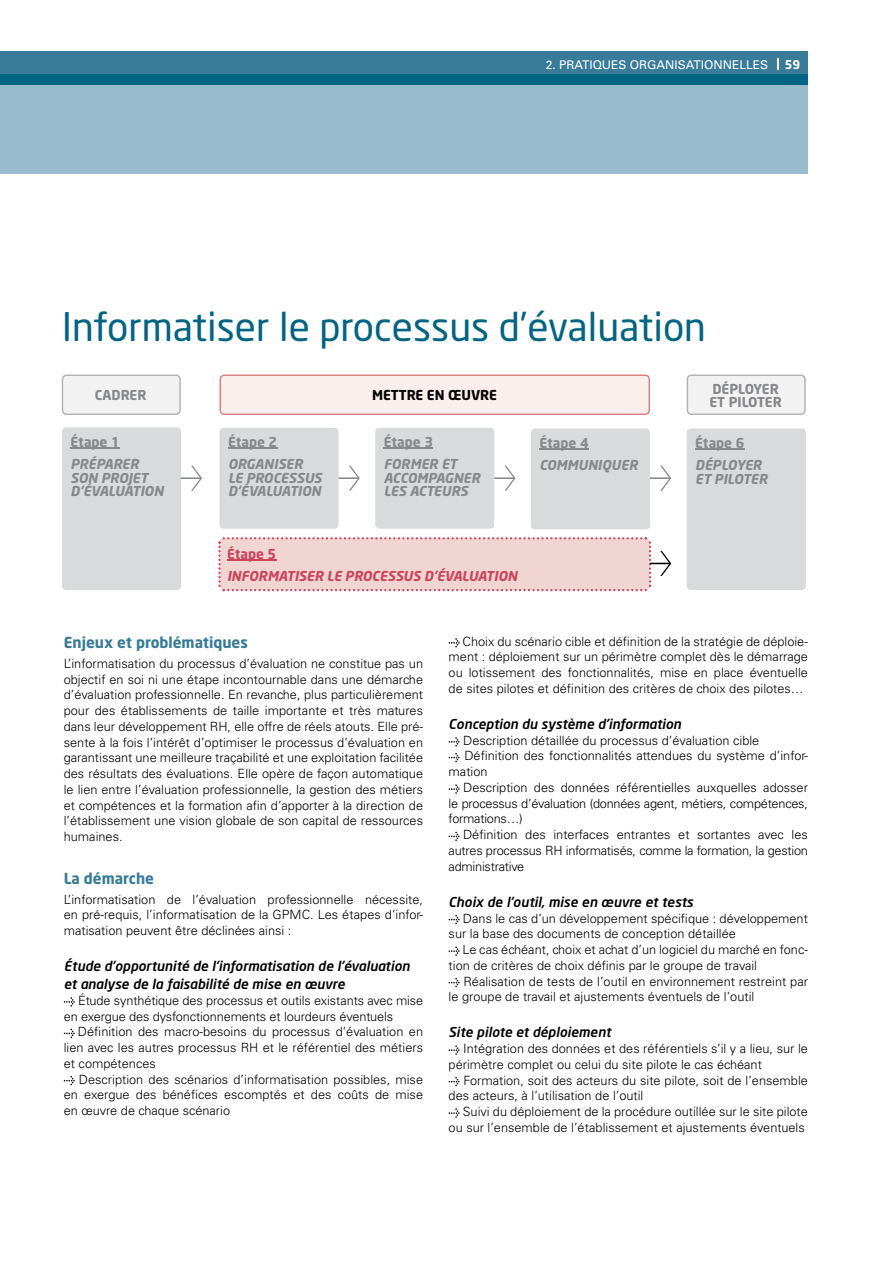
<style>
.page{position:relative;width:893px;height:1263px;background:#fff}
.page>*{position:absolute;margin:0;border:0;box-sizing:border-box;transform-origin:0 0}
.t1{font:39px "Neo Sans";color:#006482}
.t2{font:700 15px "Neo Sans";color:#387c99}
.t3{font:italic 500 13.5px/18px "Neo Sans";color:#000}
.t4{font:italic 700 13.5px/13.5px "Neo Sans";color:#87888a}
.t5{font:700 13.5px/13.5px "Neo Sans";color:#87888a}
.t6{font:italic 700 13.5px "Neo Sans";color:#ca465b}
.t7{font:700 13.5px "Neo Sans";color:#000}
.t8{font:700 13.5px "Neo Sans";color:#ca465b}
.t9{font:300 12.75px/15.8px "Univers";color:#000}
.t10{font:300 12.75px "Univers";letter-spacing:-.02em;color:#000}
.t11{font:12px "Univers LT";color:#fff}
.t12{font:700 12px "Neo Sans";color:#fff}
</style>
<div class="page">
<div style="left:0;top:51px;width:808px;height:24px;background:#387c99"></div>
<div style="left:0;top:76px;width:808px;height:97px;background:#9abacd"></div>
<div style="left:0;top:74px;width:808px;height:11px;background:#006482"></div>
<svg style="left:64px;top:997px;width:11px;height:9px"></svg>
<svg style="left:64px;top:1029px;width:11px;height:9px"></svg>
<svg style="left:64px;top:1076px;width:11px;height:9px"></svg>
<svg style="left:449px;top:638px;width:11px;height:9px"></svg>
<svg style="left:449px;top:737px;width:11px;height:9px"></svg>
<svg style="left:449px;top:753px;width:11px;height:9px"></svg>
<svg style="left:449px;top:784px;width:11px;height:10px"></svg>
<svg style="left:449px;top:832px;width:11px;height:9px"></svg>
<svg style="left:449px;top:915px;width:11px;height:9px"></svg>
<svg style="left:449px;top:946px;width:11px;height:10px"></svg>
<svg style="left:449px;top:978px;width:11px;height:9px"></svg>
<svg style="left:449px;top:1045px;width:11px;height:10px"></svg>
<svg style="left:449px;top:1077px;width:11px;height:9px"></svg>
<svg style="left:449px;top:1108px;width:11px;height:10px"></svg>
<svg style="left:778px;top:58px;width:1px;height:12px"></svg>
<div style="left:62px;top:427px;width:119px;height:163px;background:#d9dadb;border-radius:4px"></div>
<hr style="left:70px;top:447px;width:50px;height:2px;background:#87888a">
<svg style="left:62px;top:374px;width:119px;height:41px"></svg>
<svg style="left:181px;top:466px;width:21px;height:25px"></svg>
<div style="left:219px;top:428px;width:120px;height:101px;background:#d9dadb;border-radius:4px"></div>
<hr style="left:228px;top:448px;width:49px;height:1px;background:#87888a">
<div style="left:375px;top:428px;width:119px;height:101px;background:#d9dadb;border-radius:4px"></div>
<hr style="left:384px;top:448px;width:49px;height:1px;background:#87888a">
<div style="left:531px;top:428px;width:119px;height:101px;background:#d9dadb;border-radius:4px"></div>
<hr style="left:539px;top:449px;width:50px;height:1px;background:#87888a">
<div style="left:687px;top:428px;width:119px;height:162px;background:#d9dadb;border-radius:4px"></div>
<hr style="left:695px;top:449px;width:49px;height:1px;background:#87888a">
<svg style="left:687px;top:374px;width:119px;height:41px"></svg>
<svg style="left:219px;top:374px;width:431px;height:41px;background:#f7e6e5"></svg>
<svg style="left:339px;top:466px;width:21px;height:25px"></svg>
<svg style="left:218px;top:537px;width:453px;height:54px;background:#efd2d1"></svg>
<svg style="left:494px;top:466px;width:22px;height:25px"></svg>
<svg style="left:650px;top:466px;width:21px;height:25px"></svg>
<p class="t11" style="left:546px;top:59px;width:224px">2. PRATIQUES ORGANISATIONNELLES</p>
<p class="t12" style="left:785px;top:59px;width:17px">59</p>
<h1 class="t1" style="left:62px;top:309px;width:646px">Informatiser le processus d’évaluation</h1>
<p class="t5" style="left:95px;top:389px;width:53px">CADRER</p>
<p class="t5" style="left:70px;top:436px;width:51px">Étape 1</p>
<p class="t4" style="left:70px;top:458px;width:95px">PRÉPARER<br>SON PROJET<br>D’ÉVALUATION</p>
<p class="t5" style="left:228px;top:437px;width:51px">Étape 2</p>
<p class="t4" style="left:228px;top:458px;width:95px">ORGANISER<br>LE PROCESSUS<br>D’ÉVALUATION</p>
<p class="t7" style="left:372px;top:389px;width:126px">METTRE EN ŒUVRE</p>
<p class="t5" style="left:384px;top:437px;width:51px">Étape 3</p>
<p class="t4" style="left:384px;top:458px;width:98px">FORMER ET<br>ACCOMPAGNER<br>LES ACTEURS</p>
<p class="t8" style="left:227px;top:547px;width:51px">Étape 5</p>
<p class="t6" style="left:227px;top:569px;width:292px">INFORMATISER LE PROCESSUS D’ÉVALUATION</p>
<p class="t5" style="left:539px;top:437px;width:51px">Étape 4</p>
<p class="t4" style="left:539px;top:459px;width:100px">COMMUNIQUER</p>
<p class="t5" style="left:709px;top:383px;width:74px">DÉPLOYER<br>ET PILOTER</p>
<p class="t5" style="left:695px;top:437px;width:51px">Étape 6</p>
<p class="t4" style="left:695px;top:459px;width:74px">DÉPLOYER<br>ET PILOTER</p>
<p class="t2" style="left:64px;top:635px;width:186px">Enjeux et problématiques</p>
<p class="t9" style="left:64px;top:657px;width:361px;text-align:justify">L’informatisation du processus d’évaluation ne constitue pas un objectif en soi ni une étape incontournable dans une démarche d’évaluation professionnelle. En revanche, plus particulièrement pour des établissements de taille importante et très matures dans leur développement RH, elle offre de réels atouts. Elle pré&shy;sente à la fois l’intérêt d’optimiser le processus d’évaluation en garantissant une meilleure traçabilité et une exploitation facilitée des résultats des évaluations. Elle opère de façon automatique le lien entre l’évaluation professionnelle, la gestion des métiers et compétences et la formation afin d’apporter à la direction de l’établissement une vision globale de son capital de ressources humaines.</p>
<p class="t2" style="left:64px;top:871px;width:92px">La démarche</p>
<p class="t9" style="left:64px;top:892px;width:361px;text-align:justify">L’informatisation de l’évaluation professionnelle nécessite, en pré-requis, l’informatisation de la GPMC. Les étapes d’infor&shy;matisation peuvent être déclinées ainsi :</p>
<p class="t3" style="left:64px;top:958px;width:348px">Étude d’opportunité de l’informatisation de l’évaluation et analyse de la faisabilité de mise en œuvre</p>
<p class="t9" style="left:64px;top:993px;width:361px;text-indent:14px">Étude synthétique des processus et outils existants avec mise en exergue des dysfonctionnements et lourdeurs éventuels</p>
<p class="t9" style="left:64px;top:1025px;width:361px;text-align:justify;text-indent:14px">Définition des macro-besoins du processus d’évaluation en lien avec les autres processus RH et le référentiel des métiers et compétences</p>
<p class="t9" style="left:64px;top:1072px;width:361px;text-align:justify;text-indent:15px">Description des scénarios d’informatisation possibles, mise en exergue des bénéfices escomptés et des coûts de mise en œuvre de chaque scénario</p>
<p class="t9" style="left:449px;top:634px;width:361px;text-align:justify;text-indent:14px">Choix du scénario cible et définition de la stratégie de déploie&shy;ment : déploiement sur un périmètre complet dès le démarrage ou lotissement des fonctionnalités, mise en place éventuelle de sites pilotes et définition des critères de choix des pilotes…</p>
<p class="t3" style="left:449px;top:716px;width:234px">Conception du système d’information</p>
<p class="t9" style="left:463px;top:733px;width:298px">Description détaillée du processus d’évaluation cible</p>
<p class="t9" style="left:464px;top:749px;width:345px">Définition des fonctionnalités attendues du système d’infor-</p>
<p class="t9" style="left:449px;top:765px;width:40px">mation</p>
<p class="t9" style="left:463px;top:781px;width:346px">Description des données référentielles auxquelles adosser</p>
<p class="t10" style="left:449px;top:798px;width:361px">le processus d’évaluation (données agent, métiers, compétences,</p>
<p class="t10" style="left:449px;top:814px;width:76px">formations…)</p>
<p class="t9" style="left:463px;top:828px;width:346px">Définition des interfaces entrantes et sortantes avec les</p>
<p class="t10" style="left:449px;top:846px;width:361px">autres processus RH informatisés, comme la formation, la gestion</p>
<p class="t10" style="left:449px;top:861px;width:77px">administrative</p>
<p class="t3" style="left:449px;top:894px;width:246px">Choix de l’outil, mise en œuvre et tests</p>
<p class="t9" style="left:449px;top:911px;width:361px;text-indent:14px">Dans le cas d’un développement spécifique : développement sur la base des documents de conception détaillée</p>
<p class="t9" style="left:449px;top:943px;width:361px;text-indent:14px">Le cas échéant, choix et achat d’un logiciel du marché en fonc&shy;tion de critères de choix définis par le groupe de travail</p>
<p class="t9" style="left:449px;top:974px;width:361px;text-indent:15px">Réalisation de tests de l’outil en environnement restreint par le groupe de travail et ajustements éventuels de l’outil</p>
<p class="t3" style="left:449px;top:1024px;width:164px">Site pilote et déploiement</p>
<p class="t9" style="left:449px;top:1042px;width:361px;text-indent:15px">Intégration des données et des référentiels s’il y a lieu, sur le périmètre complet ou celui du site pilote le cas échéant</p>
<p class="t9" style="left:449px;top:1073px;width:361px;text-indent:15px">Formation, soit des acteurs du site pilote, soit de l’ensemble des acteurs, à l’utilisation de l’outil</p>
<p class="t9" style="left:449px;top:1105px;width:361px;text-align:right">Suivi du déploiement de la procédure outillée sur le site pilote ou sur l’ensemble de l’établissement et ajustements éventuels</p>
</div>
